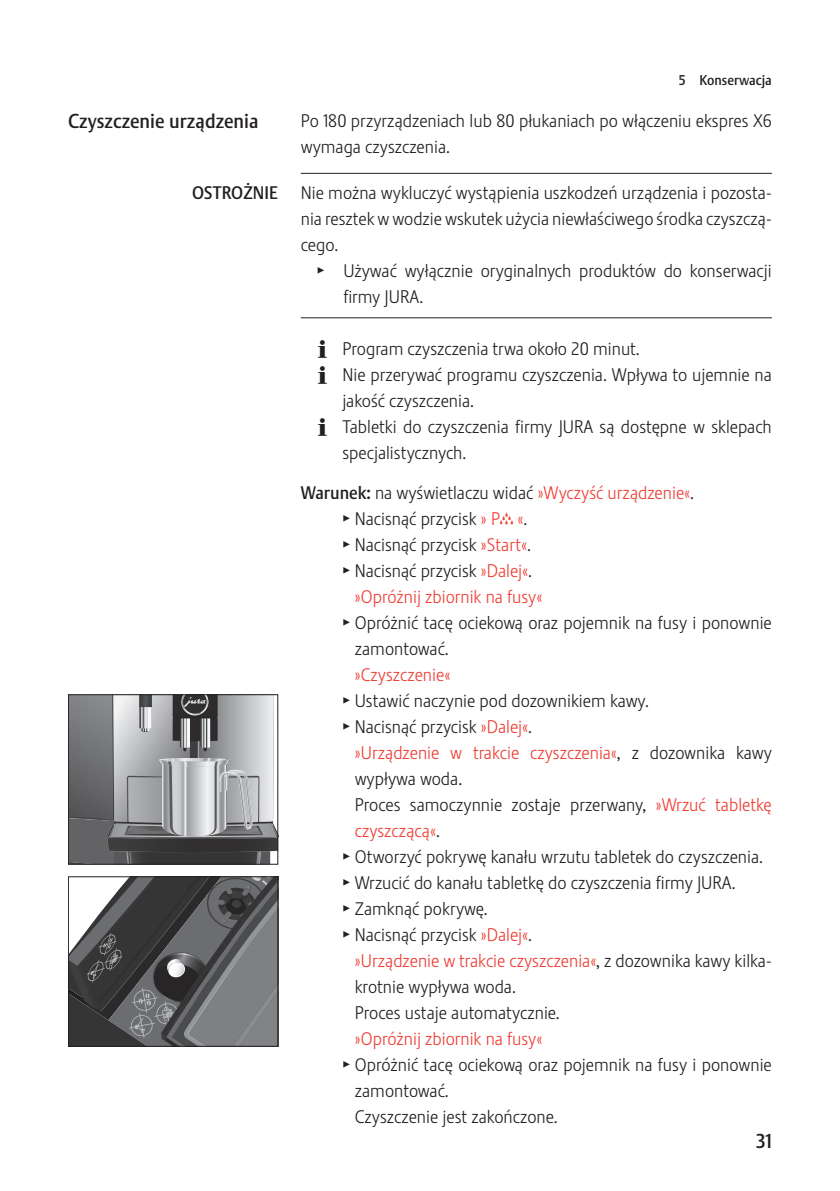
<style>
.page{position:relative;width:840px;height:1191px;background:#fff}
.page>*{position:absolute;margin:0;border:0;box-sizing:border-box;transform-origin:0 0}
.t1{font:20px "Stalemate Pro 2 J Medium";color:#231f20}
.t2{font:18px/26px "Stalemate Pro 2 J Light";color:#231f20}
.t3{font:18px "Stalemate Pro 2 J Light";color:#ee3e34}
.t4{font:18px "Stalemate Pro 2 J Medium";color:#231f20}
.t5{font:14px "Stalemate Pro 2 J Medium";color:#231f20}
.s1{font-family:"Jura Pict 2006"}
.s2{font-family:"Stalemate Pro 2 J Medium"}
.s3{color:#ee3e34}
.s4{font-family:"Jura Pict 2006";color:#ee3e34}
.s5{color:#231f20}
</style>
<div class="page">
<hr style="left:300px;top:173px;width:471px;height:1px;background:#231f20">
<hr style="left:300px;top:317px;width:471px;height:1px;background:#231f20">
<svg style="left:70px;top:696px;width:206px;height:166px;background:#919194"></svg>
<div style="left:68px;top:694px;width:210px;height:170px;border:1px solid #231f20"></div>
<svg style="left:70px;top:878px;width:206px;height:166px;background:#636465"></svg>
<div style="left:68px;top:876px;width:210px;height:170px;border:1px solid #231f20"></div>
<p class="t1" style="left:68px;top:109px;width:192px">Czyszczenie urządzenia</p>
<p class="t4" style="left:192px;top:182px;width:87px">OSTROŻNIE</p>
<p class="t5" style="left:678px;top:72px;width:94px">5 Konserwacja</p>
<p class="t2" style="left:300px;top:108px;width:472px">Po 180 przyrządzeniach lub 80 płukaniach po włączeniu ekspres X6 wymaga czyszczenia.</p>
<p class="t2" style="left:300px;top:180px;width:472px;text-align:justify">Nie można wykluczyć wystąpienia uszkodzeń urządzenia i pozosta&shy;nia resztek w wodzie wskutek użycia niewłaściwego środka czyszczą&shy;cego.</p>
<p class="t2" style="left:343px;top:257px;width:430px;text-indent:-26px"><span class="s1">T</span> Używać wyłącznie oryginalnych produktów do konserwacji firmy JURA.</p>
<p class="t2" style="left:318px;top:335px;width:323px"><span class="s1">E</span> Program czyszczenia trwa około 20 minut.</p>
<p class="t2" style="left:318px;top:361px;width:455px"><span class="s1">E</span> Nie przerywać programu czyszczenia. Wpływa to ujemnie na</p>
<p class="t2" style="left:342px;top:387px;width:133px">jakość czyszczenia.</p>
<p class="t2" style="left:318px;top:413px;width:455px"><span class="s1">E</span> Tabletki do czyszczenia firmy JURA są dostępne w sklepach</p>
<p class="t2" style="left:342px;top:439px;width:125px">specjalistycznych.</p>
<p class="t2" style="left:300px;top:480px;width:394px"><span class="s2">Warunek:</span> na wyświetlaczu widać <span class="s3">»Wyczyść urządzenie«</span>.</p>
<p class="t2" style="left:343px;top:506px;width:185px"><span class="s1">T</span> Nacisnąć przycisk <span class="s3">» P</span><span class="s4">c</span> <span class="s3">«</span>.</p>
<p class="t2" style="left:343px;top:532px;width:189px"><span class="s1">T</span> Nacisnąć przycisk <span class="s3">»Start«</span>.</p>
<p class="t2" style="left:343px;top:558px;width:190px"><span class="s1">T</span> Nacisnąć przycisk <span class="s3">»Dalej«</span>.</p>
<p class="t3" style="left:354px;top:586px;width:189px">»Opróżnij zbiornik na fusy«</p>
<p class="t2" style="left:343px;top:610px;width:430px"><span class="s1">T</span> Opróżnić tacę ociekową oraz pojemnik na fusy i ponownie</p>
<p class="t2" style="left:354px;top:636px;width:96px">zamontować.</p>
<p class="t2" style="left:343px;top:662px;width:307px;text-indent:11px"><span class="s3">»Czyszczenie«<br></span><span class="s1">T</span> Ustawić naczynie pod dozownikiem kawy.<br><span class="s1">T</span> Nacisnąć przycisk <span class="s3">»Dalej«</span>.</p>
<p class="t3" style="left:354px;top:742px;width:418px">»Urządzenie w trakcie czyszczenia«<span class="s5">, z dozownika kawy</span></p>
<p class="t2" style="left:354px;top:765px;width:109px">wypływa woda.</p>
<p class="t2" style="left:354px;top:791px;width:418px">Proces samoczynnie zostaje przerwany, <span class="s3">»Wrzuć tabletkę</span></p>
<p class="t3" style="left:354px;top:820px;width:87px">czyszczącą«<span class="s5">.</span></p>
<p class="t2" style="left:343px;top:843px;width:421px"><span class="s1">T</span> Otworzyć pokrywę kanału wrzutu tabletek do czyszczenia.</p>
<p class="t2" style="left:343px;top:869px;width:394px"><span class="s1">T</span> Wrzucić do kanału tabletkę do czyszczenia firmy JURA.</p>
<p class="t2" style="left:343px;top:895px;width:146px"><span class="s1">T</span> Zamknąć pokrywę.</p>
<p class="t2" style="left:343px;top:921px;width:190px"><span class="s1">T</span> Nacisnąć przycisk <span class="s3">»Dalej«</span>.</p>
<p class="t3" style="left:354px;top:950px;width:418px">»Urządzenie w trakcie czyszczenia«<span class="s5">, z dozownika kawy kilka-</span></p>
<p class="t2" style="left:354px;top:973px;width:163px">krotnie wypływa woda.</p>
<p class="t2" style="left:354px;top:999px;width:206px">Proces ustaje automatycznie.</p>
<p class="t3" style="left:354px;top:1028px;width:189px">»Opróżnij zbiornik na fusy«</p>
<p class="t2" style="left:343px;top:1051px;width:430px"><span class="s1">T</span> Opróżnić tacę ociekową oraz pojemnik na fusy i ponownie</p>
<p class="t2" style="left:354px;top:1077px;width:96px">zamontować.</p>
<p class="t2" style="left:354px;top:1103px;width:204px">Czyszczenie jest zakończone.</p>
<p class="t1" style="left:755px;top:1129px;width:17px">31</p>
</div>
